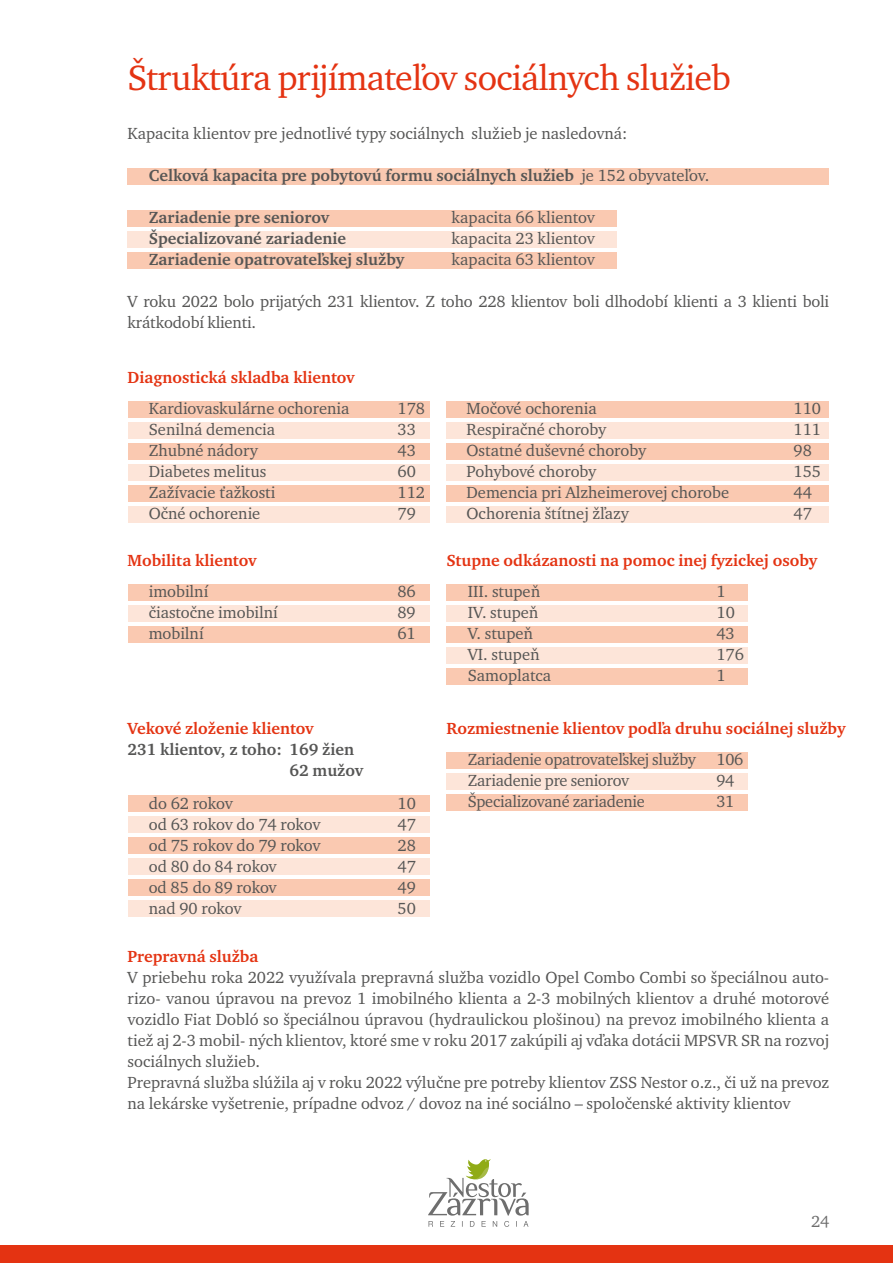
<style>
.page{position:relative;width:893px;height:1263px;background:#fff}
.page>*{position:absolute;margin:0;border:0;box-sizing:border-box;transform-origin:0 0}
.t1{font:36px "Charter ITC Pro";letter-spacing:-.02em;color:#e43312}
.t2{font:16.5px/21px "Charter ITC Pro";color:#565655}
.t3{font:700 16.5px/21px "Charter ITC Pro";color:#565655}
.t4{font:700 16.5px "Charter ITC Pro";color:#e43312}
.t5{font:16.5px "Charter ITC Pro";color:#6e6e6e}
.s1{font-weight:400}
</style>
<div class="page">
<div style="left:0;top:1246px;width:893px;height:17px;background:#e43312"></div>
<svg style="left:428px;top:1159px;width:101px;height:68px"></svg>
<div style="left:128px;top:168px;width:701px;height:17px;background:#fac9b1"></div>
<div style="left:128px;top:210px;width:489px;height:17px;background:#fac9b1"></div>
<div style="left:128px;top:252px;width:489px;height:17px;background:#fac9b1"></div>
<div style="left:128px;top:231px;width:489px;height:17px;background:#fde5d9"></div>
<div style="left:128px;top:401px;width:301px;height:16px;background:#fac9b1"></div>
<div style="left:128px;top:584px;width:301px;height:16px;background:#fac9b1"></div>
<div style="left:128px;top:796px;width:301px;height:16px;background:#fac9b1"></div>
<div style="left:128px;top:838px;width:301px;height:16px;background:#fac9b1"></div>
<div style="left:128px;top:880px;width:301px;height:16px;background:#fac9b1"></div>
<div style="left:446px;top:401px;width:383px;height:16px;background:#fac9b1"></div>
<div style="left:128px;top:443px;width:301px;height:16px;background:#fac9b1"></div>
<div style="left:128px;top:626px;width:301px;height:16px;background:#fac9b1"></div>
<div style="left:446px;top:443px;width:383px;height:16px;background:#fac9b1"></div>
<div style="left:128px;top:485px;width:301px;height:16px;background:#fac9b1"></div>
<div style="left:446px;top:485px;width:383px;height:16px;background:#fac9b1"></div>
<div style="left:128px;top:422px;width:301px;height:16px;background:#fde5d9"></div>
<div style="left:128px;top:605px;width:301px;height:16px;background:#fde5d9"></div>
<div style="left:128px;top:817px;width:301px;height:16px;background:#fde5d9"></div>
<div style="left:128px;top:859px;width:301px;height:16px;background:#fde5d9"></div>
<div style="left:128px;top:901px;width:301px;height:16px;background:#fde5d9"></div>
<div style="left:446px;top:422px;width:383px;height:16px;background:#fde5d9"></div>
<div style="left:128px;top:464px;width:301px;height:16px;background:#fde5d9"></div>
<div style="left:446px;top:464px;width:383px;height:16px;background:#fde5d9"></div>
<div style="left:128px;top:506px;width:301px;height:16px;background:#fde5d9"></div>
<div style="left:446px;top:506px;width:383px;height:16px;background:#fde5d9"></div>
<div style="left:446px;top:584px;width:302px;height:16px;background:#fac9b1"></div>
<div style="left:446px;top:626px;width:302px;height:16px;background:#fac9b1"></div>
<div style="left:446px;top:668px;width:302px;height:16px;background:#fac9b1"></div>
<div style="left:446px;top:605px;width:302px;height:16px;background:#fde5d9"></div>
<div style="left:446px;top:647px;width:302px;height:16px;background:#fde5d9"></div>
<div style="left:446px;top:752px;width:302px;height:16px;background:#fac9b1"></div>
<div style="left:446px;top:794px;width:302px;height:16px;background:#fac9b1"></div>
<div style="left:446px;top:773px;width:302px;height:16px;background:#fde5d9"></div>
<h1 class="t1" style="left:128px;top:55px;width:605px">Štruktúra prijímateľov sociálnych služieb</h1>
<p class="t2" style="left:128px;top:122px;width:501px">Kapacita klientov pre jednotlivé typy sociálnych služieb je nasledovná:</p>
<p class="t3" style="left:149px;top:165px;width:562px">Celková kapacita pre pobytovú formu sociálnych služieb <span class="s1">je 152 obyvateľov.</span></p>
<p class="t3" style="left:149px;top:207px;width:182px">Zariadenie pre seniorov</p>
<p class="t2" style="left:452px;top:207px;width:145px">kapacita 66 klientov</p>
<p class="t3" style="left:149px;top:228px;width:199px">Špecializované zariadenie</p>
<p class="t2" style="left:452px;top:228px;width:145px">kapacita 23 klientov</p>
<p class="t3" style="left:149px;top:249px;width:257px">Zariadenie opatrovateľskej služby</p>
<p class="t2" style="left:452px;top:249px;width:145px">kapacita 63 klientov</p>
<p class="t2" style="left:128px;top:291px;width:703px">V roku 2022 bolo prijatých 231 klientov. Z toho 228 klientov boli dlhodobí klienti a 3 klienti boli krátkodobí klienti.</p>
<p class="t4" style="left:128px;top:367px;width:229px">Diagnostická skladba klientov</p>
<p class="t2" style="left:149px;top:398px;width:202px">Kardiovaskulárne ochorenia</p>
<p class="t2" style="left:398px;top:398px;width:29px">178</p>
<p class="t2" style="left:467px;top:398px;width:132px">Močové ochorenia</p>
<p class="t2" style="left:794px;top:398px;width:29px">110</p>
<p class="t2" style="left:149px;top:419px;width:128px">Senilná demencia</p>
<p class="t2" style="left:398px;top:419px;width:20px">33</p>
<p class="t2" style="left:467px;top:419px;width:141px">Respiračné choroby</p>
<p class="t2" style="left:794px;top:419px;width:29px">111</p>
<p class="t2" style="left:149px;top:440px;width:111px">Zhubné nádory</p>
<p class="t2" style="left:398px;top:440px;width:20px">43</p>
<p class="t2" style="left:467px;top:440px;width:181px">Ostatné duševné choroby</p>
<p class="t2" style="left:794px;top:440px;width:20px">98</p>
<p class="t2" style="left:149px;top:461px;width:119px">Diabetes melitus</p>
<p class="t2" style="left:397px;top:461px;width:20px">60</p>
<p class="t2" style="left:467px;top:461px;width:131px">Pohybové choroby</p>
<p class="t2" style="left:793px;top:461px;width:29px">155</p>
<p class="t2" style="left:149px;top:482px;width:128px">Zažívacie ťažkosti</p>
<p class="t2" style="left:397px;top:482px;width:29px">112</p>
<p class="t2" style="left:466px;top:482px;width:264px">Demencia pri Alzheimerovej chorobe</p>
<p class="t2" style="left:793px;top:482px;width:20px">44</p>
<p class="t2" style="left:149px;top:503px;width:113px">Očné ochorenie</p>
<p class="t2" style="left:397px;top:503px;width:20px">79</p>
<p class="t2" style="left:466px;top:503px;width:164px">Ochorenia štítnej žľazy</p>
<p class="t2" style="left:793px;top:503px;width:20px">47</p>
<p class="t4" style="left:128px;top:550px;width:131px">Mobilita klientov</p>
<p class="t2" style="left:149px;top:581px;width:61px">imobilní</p>
<p class="t2" style="left:397px;top:581px;width:20px">86</p>
<p class="t2" style="left:149px;top:602px;width:131px">čiastočne imobilní</p>
<p class="t2" style="left:397px;top:602px;width:20px">89</p>
<p class="t2" style="left:149px;top:623px;width:56px">mobilní</p>
<p class="t2" style="left:397px;top:623px;width:20px">61</p>
<p class="t4" style="left:128px;top:718px;width:188px">Vekové zloženie klientov</p>
<p class="t3" style="left:290px;top:739px;width:75px;text-indent:-162px">231 klientov, z toho: 169 žien<br>62 mužov</p>
<p class="t4" style="left:446px;top:550px;width:372px">Stupne odkázanosti na pomoc inej fyzickej osoby</p>
<p class="t2" style="left:468px;top:581px;width:74px">III. stupeň</p>
<p class="t2" style="left:716px;top:581px;width:11px">1</p>
<p class="t2" style="left:468px;top:602px;width:72px">IV. stupeň</p>
<p class="t2" style="left:716px;top:602px;width:20px">10</p>
<p class="t2" style="left:468px;top:623px;width:67px">V. stupeň</p>
<p class="t2" style="left:716px;top:623px;width:20px">43</p>
<p class="t2" style="left:468px;top:644px;width:73px">VI. stupeň</p>
<p class="t2" style="left:716px;top:644px;width:29px">176</p>
<p class="t2" style="left:468px;top:665px;width:85px">Samoplatca</p>
<p class="t2" style="left:716px;top:665px;width:11px">1</p>
<p class="t4" style="left:446px;top:718px;width:401px">Rozmiestnenie klientov podľa druhu sociálnej služby</p>
<p class="t2" style="left:468px;top:749px;width:230px">Zariadenie opatrovateľskej služby</p>
<p class="t2" style="left:716px;top:749px;width:28px">106</p>
<p class="t2" style="left:468px;top:770px;width:163px">Zariadenie pre seniorov</p>
<p class="t2" style="left:716px;top:770px;width:19px">94</p>
<p class="t2" style="left:149px;top:792px;width:86px">do 62 rokov</p>
<p class="t2" style="left:398px;top:792px;width:20px">10</p>
<p class="t2" style="left:468px;top:791px;width:179px">Špecializované zariadenie</p>
<p class="t2" style="left:716px;top:791px;width:19px">31</p>
<p class="t2" style="left:149px;top:813px;width:173px">od 63 rokov do 74 rokov</p>
<p class="t2" style="left:398px;top:813px;width:20px">47</p>
<p class="t2" style="left:149px;top:834px;width:173px">od 75 rokov do 79 rokov</p>
<p class="t2" style="left:398px;top:834px;width:20px">28</p>
<p class="t2" style="left:149px;top:855px;width:129px">od 80 do 84 rokov</p>
<p class="t2" style="left:397px;top:855px;width:20px">47</p>
<p class="t2" style="left:149px;top:876px;width:129px">od 85 do 89 rokov</p>
<p class="t2" style="left:397px;top:876px;width:20px">49</p>
<p class="t2" style="left:149px;top:897px;width:94px">nad 90 rokov</p>
<p class="t2" style="left:397px;top:897px;width:20px">50</p>
<p class="t4" style="left:128px;top:946px;width:132px">Prepravná služba</p>
<p class="t2" style="left:128px;top:966px;width:703px">V priebehu roka 2022 využívala prepravná služba vozidlo Opel Combo Combi so špeciálnou auto&shy;rizo- vanou úpravou na prevoz 1 imobilného klienta a 2-3 mobilných klientov a druhé motorové vozidlo Fiat Dobló so špeciálnou úpravou (hydraulickou plošinou) na prevoz imobilného klienta a tiež aj 2-3 mobil- ných klientov, ktoré sme v roku 2017 zakúpili aj vďaka dotácii MPSVR SR na rozvoj sociálnych služieb.<br>Prepravná služba slúžila aj v roku 2022 výlučne pre potreby klientov ZSS Nestor o.z., či už na prevoz na lekárske vyšetrenie, prípadne odvoz / dovoz na iné sociálno – spoločenské aktivity klientov</p>
<p class="t5" style="left:811px;top:1211px;width:20px">24</p>
</div>
